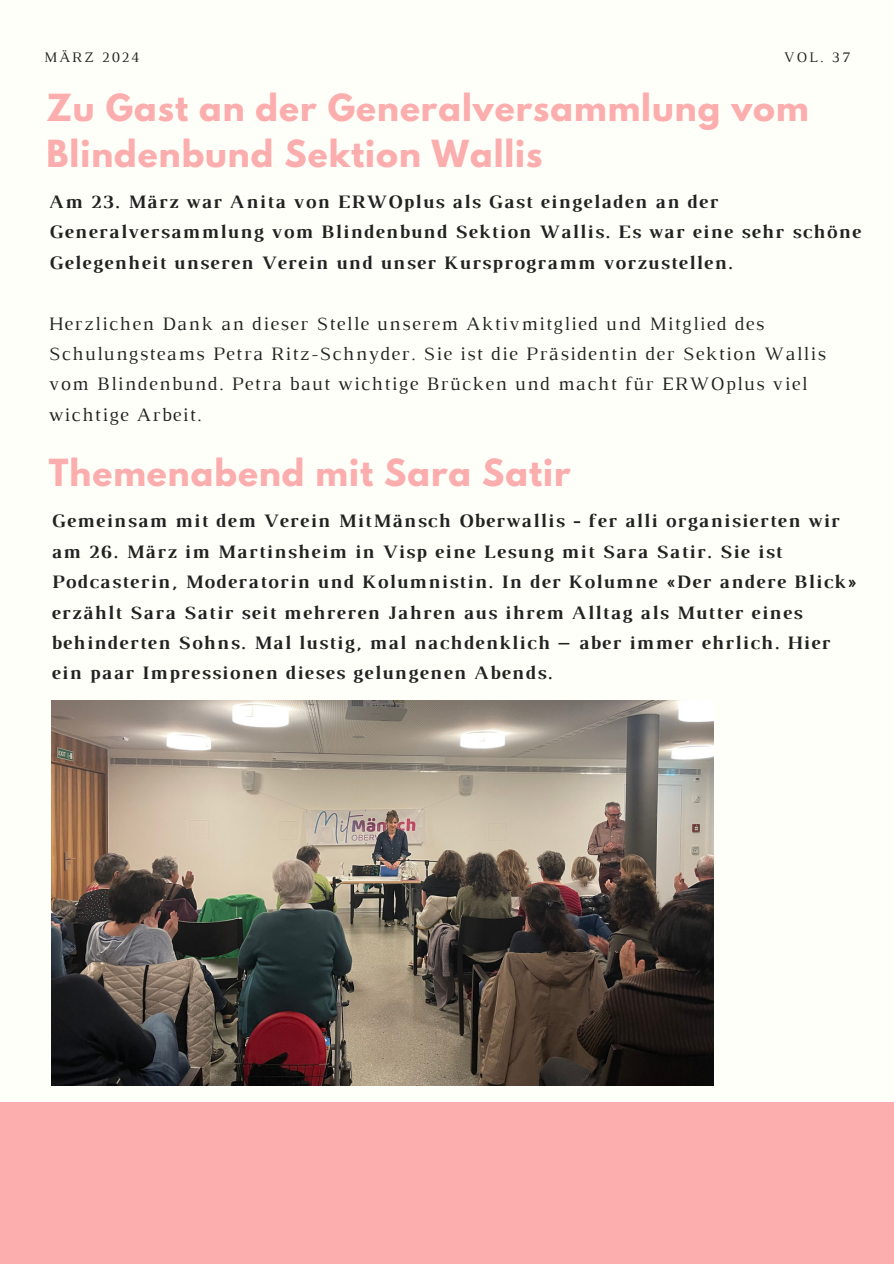
<style>
.page{position:relative;width:894px;height:1264px;background:#fff}
.page>*{position:absolute;margin:0;border:0;box-sizing:border-box;transform-origin:0 0}
.t1{font:700 33.15px/46.2px "League Spartan";letter-spacing:.03em;color:#fcadad}
.t2{font:700 19.35px/30.3px "Luthier";letter-spacing:.07em;color:#222}
.t3{font:19.35px/30.3px "Luthier";letter-spacing:.07em;color:#222}
.t4{font:14.85px "Luthier";letter-spacing:.14em;color:#222}
</style>
<div class="page">
<div style="left:0;top:0;width:893px;height:1263px;background:#fffff9"></div>
<div style="left:0;top:1101px;width:893px;height:162px;background:#fcadad"></div>
<img style="left:51px;top:700px;width:662px;height:385px">
<p class="t4" style="left:44px;top:52px;width:97px">MÄRZ 2024</p>
<p class="t4" style="left:783px;top:52px;width:68px">VOL. 37</p>
<h1 class="t1" style="left:46px;top:89px;width:763px">Zu Gast an der Generalversammlung vom<br>Blindenbund Sektion Wallis</h1>
<p class="t2" style="left:49px;top:188px;width:813px">Am 23. März war Anita von ERWOplus als Gast eingeladen an der<br>Generalversammlung vom Blindenbund Sektion Wallis. Es war eine sehr schöne<br>Gelegenheit unseren Verein und unser Kursprogramm vorzustellen.</p>
<p class="t3" style="left:49px;top:309px;width:778px">Herzlichen Dank an dieser Stelle unserem Aktivmitglied und Mitglied des Schulungsteams Petra Ritz-Schnyder. Sie ist die Präsidentin der Sektion Wallis vom Blindenbund. Petra baut wichtige Brücken und macht für ERWOplus viel wichtige Arbeit.</p>
<h1 class="t1" style="left:49px;top:453px;width:523px">Themenabend mit Sara Satir</h1>
<p class="t2" style="left:51px;top:507px;width:806px">Gemeinsam mit dem Verein MitMänsch Oberwallis - fer alli organisierten wir am 26. März im Martinsheim in Visp eine Lesung mit Sara Satir. Sie ist Podcasterin, Moderatorin und Kolumnistin. In der Kolumne «Der andere Blick» erzählt Sara Satir seit mehreren Jahren aus ihrem Alltag als Mutter eines behinderten Sohns. Mal lustig, mal nachdenklich – aber immer ehrlich. Hier ein paar Impressionen dieses gelungenen Abends.</p>
</div>
